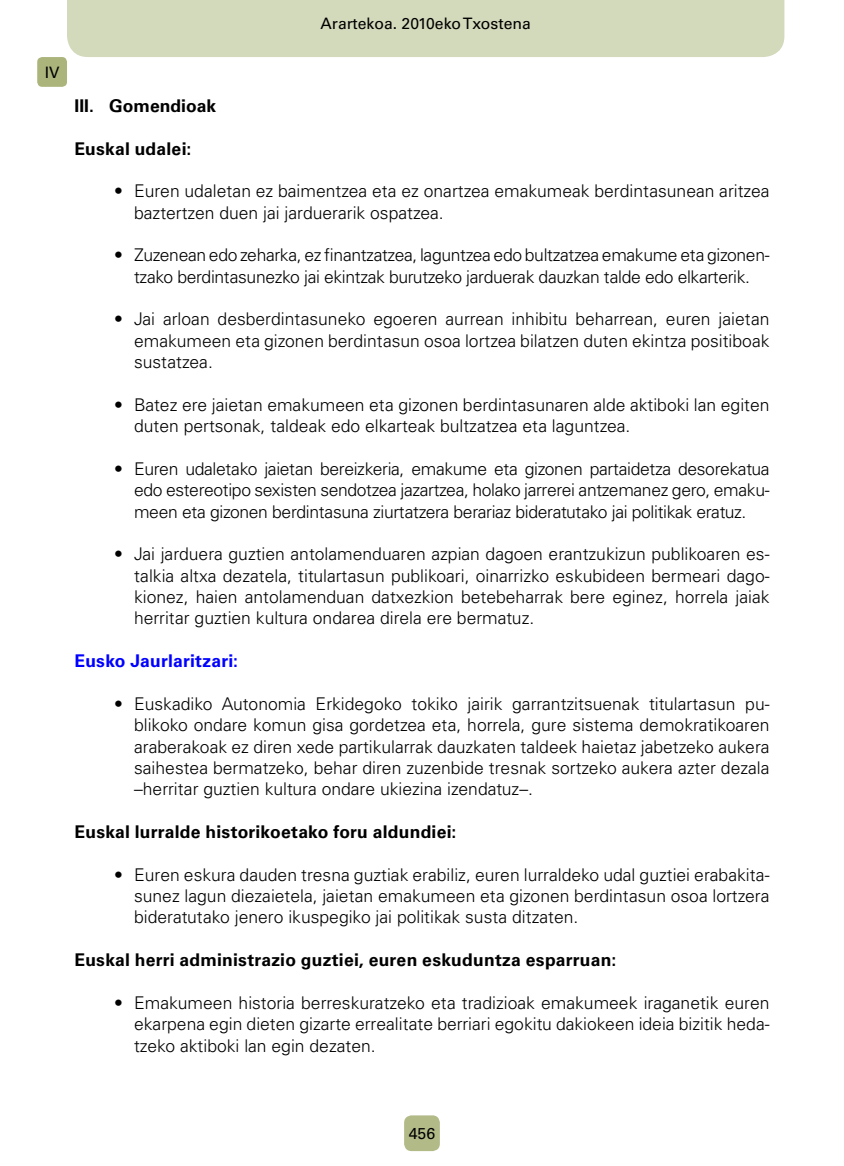
<style>
.page{position:relative;width:844px;height:1166px;background:#fff}
.page>*{position:absolute;margin:0;border:0;box-sizing:border-box;transform-origin:0 0}
.t1{font:300 17.5px/21.3px "Univers LT Std";color:#000;text-align:justify}
.t2{font:300 17.5px/21.3px "Univers LT Std";letter-spacing:-.02em;color:#000;text-align:center}
.t3{font:700 17.5px "Univers LT Std";letter-spacing:.01em;color:#000}
.t4{font:700 17.5px "Univers LT Std";letter-spacing:.01em;color:#00f}
.t5{font:15.75px "Univers LT Std";color:#000}
</style>
<div class="page">
<div style="left:67px;top:0;width:717px;height:57px;background:#d3d9bb"></div>
<div style="left:37px;top:57px;width:30px;height:30px;background:#aab47b;border-radius:5px"></div>
<div style="left:404px;top:1115px;width:36px;height:36px;background:#b2bb88;border-radius:7px"></div>
<p class="t5" style="left:45px;top:63px;width:16px">IV</p>
<p class="t5" style="left:320px;top:14px;width:212px">Arartekoa. 2010eko Txostena</p>
<p class="t3" style="left:74px;top:95px;width:143px">III. Gomendioak</p>
<p class="t3" style="left:74px;top:138px;width:118px">Euskal udalei:</p>
<p class="t1" style="left:134px;top:180px;width:636px;text-indent:-20px">• Euren udaletan ez baimentzea eta ez onartzea emakumeak berdintasunean aritzea baztertzen duen jai jarduerarik ospatzea.</p>
<p class="t2" style="left:114px;top:244px;width:656px">• Zuzenean edo zeharka, ez finantzatzea, laguntzea edo bultzatzea emakume eta gizonen&shy;tzako berdintasunezko jai ekintzak burutzeko jarduerak dauzkan talde edo elkarterik.</p>
<p class="t1" style="left:134px;top:309px;width:636px;text-indent:-20px">• Jai arloan desberdintasuneko egoeren aurrean inhibitu beharrean, euren jaietan emakumeen eta gizonen berdintasun osoa lortzea bilatzen duten ekintza positiboak sustatzea.</p>
<p class="t1" style="left:134px;top:394px;width:636px;text-indent:-20px">• Batez ere jaietan emakumeen eta gizonen berdintasunaren alde aktiboki lan egiten duten pertsonak, taldeak edo elkarteak bultzatzea eta laguntzea.</p>
<p class="t1" style="left:134px;top:458px;width:636px;text-indent:-20px">• Euren udaletako jaietan bereizkeria, emakume eta gizonen partaidetza desorekatua edo estereotipo sexisten sendotzea jazartzea, holako jarrerei antzemanez gero, emaku&shy;meen eta gizonen berdintasuna ziurtatzera berariaz bideratutako jai politikak eratuz.</p>
<p class="t1" style="left:134px;top:543px;width:637px;text-indent:-20px">• Jai jarduera guztien antolamenduaren azpian dagoen erantzukizun publikoaren es&shy;talkia altxa dezatela, titulartasun publikoari, oinarrizko eskubideen bermeari dago&shy;kionez, haien antolamenduan datxezkion betebeharrak bere eginez, horrela jaiak herritar guztien kultura ondarea direla ere bermatuz.</p>
<p class="t4" style="left:74px;top:651px;width:165px">Eusko Jaurlaritzari:</p>
<p class="t1" style="left:134px;top:693px;width:636px;text-indent:-20px">• Euskadiko Autonomia Erkidegoko tokiko jairik garrantzitsuenak titulartasun pu&shy;blikoko ondare komun gisa gordetzea eta, horrela, gure sistema demokratikoaren araberakoak ez diren xede partikularrak dauzkaten taldeek haietaz jabetzeko aukera saihestea bermatzeko, behar diren zuzenbide tresnak sortzeko aukera azter dezala –herritar guztien kultura ondare ukiezina izendatuz–.</p>
<p class="t3" style="left:74px;top:821px;width:383px">Euskal lurralde historikoetako foru aldundiei:</p>
<p class="t1" style="left:134px;top:864px;width:636px;text-indent:-20px">• Euren eskura dauden tresna guztiak erabiliz, euren lurraldeko udal guztiei erabakita&shy;sunez lagun diezaietela, jaietan emakumeen eta gizonen berdintasun osoa lortzera bideratutako jenero ikuspegiko jai politikak susta ditzaten.</p>
<p class="t3" style="left:74px;top:949px;width:543px">Euskal herri administrazio guztiei, euren eskuduntza esparruan:</p>
<p class="t1" style="left:134px;top:992px;width:636px;text-indent:-20px">• Emakumeen historia berreskuratzeko eta tradizioak emakumeek iraganetik euren ekarpena egin dieten gizarte errealitate berriari egokitu dakiokeen ideia bizitik heda&shy;tzeko aktiboki lan egin dezaten.</p>
<p class="t5" style="left:409px;top:1124px;width:28px">456</p>
</div>
